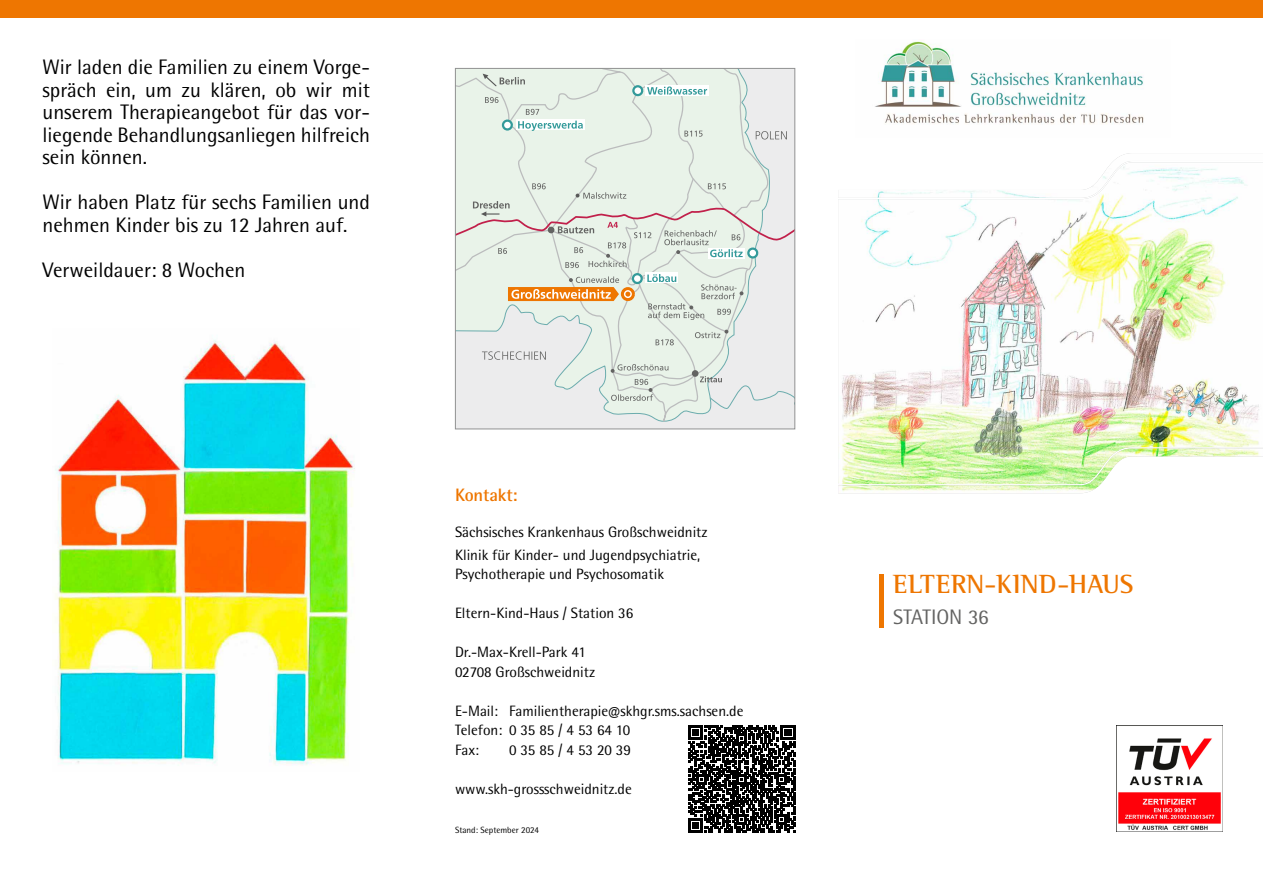
<style>
.page{position:relative;width:1263px;height:893px;background:#fff}
.page>*{position:absolute;margin:0;border:0;box-sizing:border-box;transform-origin:0 0}
.t1{font:700 27px "Rotis Semi Serif Std";letter-spacing:.005em;color:#ee7601}
.t2{font:21px/22.5px "Rotis Semi Sans Std";color:#000;text-align:justify}
.t3{font:21px "Rotis Semi Sans Std";letter-spacing:-.005em;color:#636362}
.t4{font:700 18px "Rotis Semi Sans Std";letter-spacing:-.01em;color:#ee7601}
.t5{font:15px/19.5px "Rotis Semi Sans Std";color:#000}
.t6{font:9px "Rotis Semi Sans Std";color:#000}
</style>
<div class="page">
<div style="left:0;top:0;width:1263px;height:17px;background:#ee7601"></div>
<hr style="left:879px;top:574px;width:4px;height:53px;background:#ee7601">
<img style="left:875px;top:41px;width:269px;height:83px">
<img style="left:1116px;top:725px;width:106px;height:107px">
<img style="left:838px;top:153px;width:425px;height:340px">
<img style="left:55px;top:340px;width:300px;height:425px">
<svg style="left:455px;top:68px;width:340px;height:354px;background:#e1e6df"></svg>
<svg style="left:688px;top:726px;width:107px;height:107px"></svg>
<h2 class="t2" style="left:43px;top:56px;width:329px">Wir laden die Familien zu einem Vorge&shy;spräch ein, um zu klären, ob wir mit unserem Therapieangebot für das vor&shy;liegende Behandlungsanliegen hilfreich sein können.</h2>
<h2 class="t2" style="left:43px;top:191px;width:329px">Wir haben Platz für sechs Familien und nehmen Kinder bis zu 12 Jahren auf.</h2>
<h2 class="t2" style="left:43px;top:258px;width:205px">Verweildauer: 8 Wochen</h2>
<p class="t4" style="left:455px;top:484px;width:64px">Kontakt:</p>
<p class="t5" style="left:455px;top:521px;width:254px;line-height:22.5px">Sächsisches Krankenhaus Großschweidnitz<br>Klinik für Kinder- und Jugendpsychiatrie,</p>
<p class="t5" style="left:455px;top:564px;width:210px">Psychotherapie und Psychosomatik</p>
<p class="t5" style="left:455px;top:603px;width:180px">Eltern-Kind-Haus / Station 36</p>
<p class="t5" style="left:455px;top:642px;width:142px">Dr.-Max-Krell-Park 41<br>02708 Großschweidnitz</p>
<p class="t5" style="left:455px;top:701px;width:290px">E-Mail: Familientherapie@skhgr.sms.sachsen.de<br>Telefon: 0 35 85 / 4 53 64 10<br>Fax:</p>
<p class="t5" style="left:509px;top:740px;width:123px">0 35 85 / 4 53 20 39</p>
<p class="t5" style="left:455px;top:779px;width:178px">www.skh-grossschweidnitz.de</p>
<p class="t6" style="left:455px;top:824px;width:86px">Stand: September 2024</p>
<h1 class="t1" style="left:893px;top:568px;width:242px">ELTERN-KIND-HAUS</h1>
<h2 class="t3" style="left:893px;top:605px;width:97px">STATION 36</h2>
</div>
